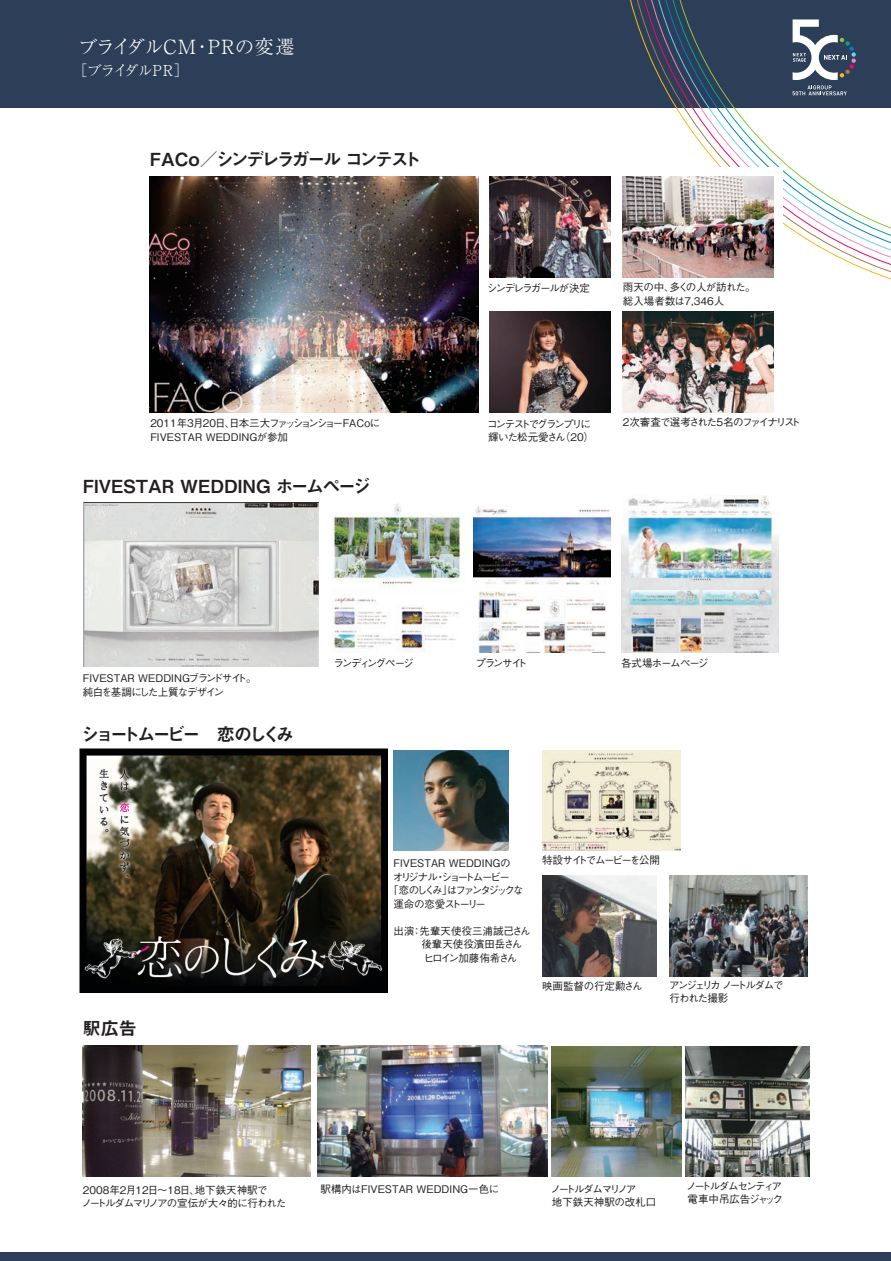
<style>
.page{position:relative;width:891px;height:1261px;background:#fff}
.page>*{position:absolute;margin:0;border:0;box-sizing:border-box;transform-origin:0 0}
.t1{font:300 19.5px "Ryumin Pro";color:#fff}
.t2{font:18px "Midashi Go Pro MB31";color:#231f20}
.t3{font:18px "Midashi Go Pro MB31";letter-spacing:-.15em;color:#231f20}
.t4{font:18px "Midashi Go Pro MB31";letter-spacing:-.205em;color:#231f20}
.t5{font:18px "Midashi Go Pro MB31";letter-spacing:-.12em;color:#231f20}
.t6{font:300 15px "Ryumin Pro";letter-spacing:-.08em;color:#fff}
.t7{font:500 10.5px/13.5px "Gothic BBB Pro";letter-spacing:-.07em;color:#231f20}
.t8{font:500 10.5px/13.5px "Gothic BBB Pro";color:#231f20}
.t9{font:500 10.5px/13.5px "Gothic BBB Pro";letter-spacing:-.13em;color:#231f20}
.t10{font:500 10.5px/13.5px "Gothic BBB Pro";letter-spacing:-.03em;color:#231f20}
.t11{font:500 10.5px/13.5px "Gothic BBB Pro";letter-spacing:-.155em;color:#231f20}
.t12{font:500 10.5px/13.5px "Gothic BBB Pro";letter-spacing:-.14em;color:#231f20}
.t13{font:500 10.5px "Gothic BBB Pro";letter-spacing:-.225em;color:#231f20}
.t14{font:500 10.5px "Gothic BBB Pro";letter-spacing:-.2em;color:#231f20}
.t15{font:500 10.5px "Gothic BBB Pro";letter-spacing:-.135em;color:#231f20}
.t16{font:500 10.5px "Gothic BBB Pro";letter-spacing:-.125em;color:#231f20}
.t17{font:500 10.5px "Gothic BBB Pro";letter-spacing:-.175em;color:#231f20}
</style>
<div class="page">
<div style="left:0;top:0;width:891px;height:108px;background:#2d3e58"></div>
<svg style="left:657px;top:0;width:234px;height:259px"></svg>
<svg style="left:664px;top:0;width:227px;height:253px"></svg>
<div style="left:691px;top:167px;width:92px;height:85px;background:#fff"></div>
<svg style="left:792px;top:19px;width:64px;height:76px"></svg>
<img style="left:542px;top:750px;width:138px;height:100px">
<img style="left:669px;top:875px;width:139px;height:101px">
<img style="left:79px;top:749px;width:308px;height:243px">
<img style="left:393px;top:750px;width:115px;height:100px">
<img style="left:542px;top:875px;width:115px;height:101px">
<img style="left:318px;top:1045px;width:230px;height:132px">
<img style="left:83px;top:1045px;width:227px;height:132px">
<img style="left:552px;top:1046px;width:129px;height:130px">
<img style="left:685px;top:1046px;width:124px;height:130px">
<img style="left:150px;top:177px;width:328px;height:236px">
<img style="left:489px;top:177px;width:121px;height:101px">
<img style="left:623px;top:177px;width:150px;height:101px">
<img style="left:489px;top:312px;width:121px;height:100px">
<img style="left:623px;top:312px;width:150px;height:100px">
<img style="left:83px;top:502px;width:235px;height:165px">
<img style="left:332px;top:503px;width:129px;height:149px">
<img style="left:474px;top:506px;width:137px;height:147px">
<img style="left:621px;top:495px;width:157px;height:158px">
<div style="left:0;top:1252px;width:891px;height:9px;background:#2d3e58"></div>
<h1 class="t1" style="left:78px;top:31px;width:218px">ブライダルCM・PRの変遷</h1>
<h3 class="t6" style="left:72px;top:59px;width:118px">［ブライダルPR］</h3>
<h2 class="t3" style="left:150px;top:144px;width:273px">FACo／シンデレラガール コンテスト</h2>
<p class="t16" style="left:487px;top:279px;width:105px">シンデレラガールが決定</p>
<p class="t10" style="left:623px;top:279px;width:134px">雨天の中、多くの人が訪れた。総入場者数は7,346人</p>
<p class="t7" style="left:150px;top:415px;width:231px">2011年3月20日、日本三大ファッションショーFACoに</p>
<p class="t9" style="left:623px;top:414px;width:179px">2次審査で選考された5名のファイナリスト</p>
<p class="t8" style="left:150px;top:428px;width:139px">FIVESTAR WEDDINGが参加</p>
<h2 class="t2" style="left:83px;top:472px;width:290px">FIVESTAR WEDDING ホームページ</h2>
<p class="t11" style="left:487px;top:416px;width:108px">コンテストでグランプリに輝いた松元愛さん（20）</p>
<p class="t7" style="left:83px;top:670px;width:175px">FIVESTAR WEDDINGブランドサイト。純白を基調にした上質なデザイン</p>
<h2 class="t4" style="left:81px;top:720px;width:214px">ショートムービー　恋のしくみ</h2>
<p class="t17" style="left:333px;top:655px;width:82px">ランディングページ</p>
<p class="t7" style="left:475px;top:655px;width:54px">プランサイト</p>
<p class="t7" style="left:621px;top:655px;width:89px">各式場ホームページ</p>
<h2 class="t5" style="left:83px;top:1014px;width:55px">駅広告</h2>
<p class="t8" style="left:393px;top:855px;width:119px">FIVESTAR WEDDINGの</p>
<p class="t14" style="left:393px;top:868px;width:119px">オリジナル・ショートムービー</p>
<p class="t13" style="left:388px;top:882px;width:137px">「恋のしくみ」はファンタジックな</p>
<p class="t7" style="left:393px;top:896px;width:94px">運命の恋愛ストーリー</p>
<p class="t8" style="left:393px;top:923px;width:139px">出演：先輩天使役三浦誠己さん　　 後輩天使役濱田岳さん　　 ヒロイン加藤侑希さん</p>
<p class="t15" style="left:542px;top:852px;width:119px">特設サイトでムービーを公開</p>
<p class="t8" style="left:542px;top:978px;width:102px">映画監督の行定勲さん</p>
<p class="t12" style="left:669px;top:977px;width:116px">アンジェリカ ノートルダムで行われた撮影</p>
<p class="t7" style="left:82px;top:1181px;width:206px">2008年2月12日～18日、地下鉄天神駅で<br>ノートルダムマリノアの宣伝が大々的に行われた</p>
<p class="t8" style="left:321px;top:1181px;width:180px">駅構内はFIVESTAR WEDDING一色に</p>
<p class="t7" style="left:550px;top:1180px;width:107px">ノートルダムマリノア<br>地下鉄天神駅の改札口</p>
<p class="t9" style="left:686px;top:1178px;width:98px">ノートルダムセンティア電車中吊広告ジャック</p>
</div>
